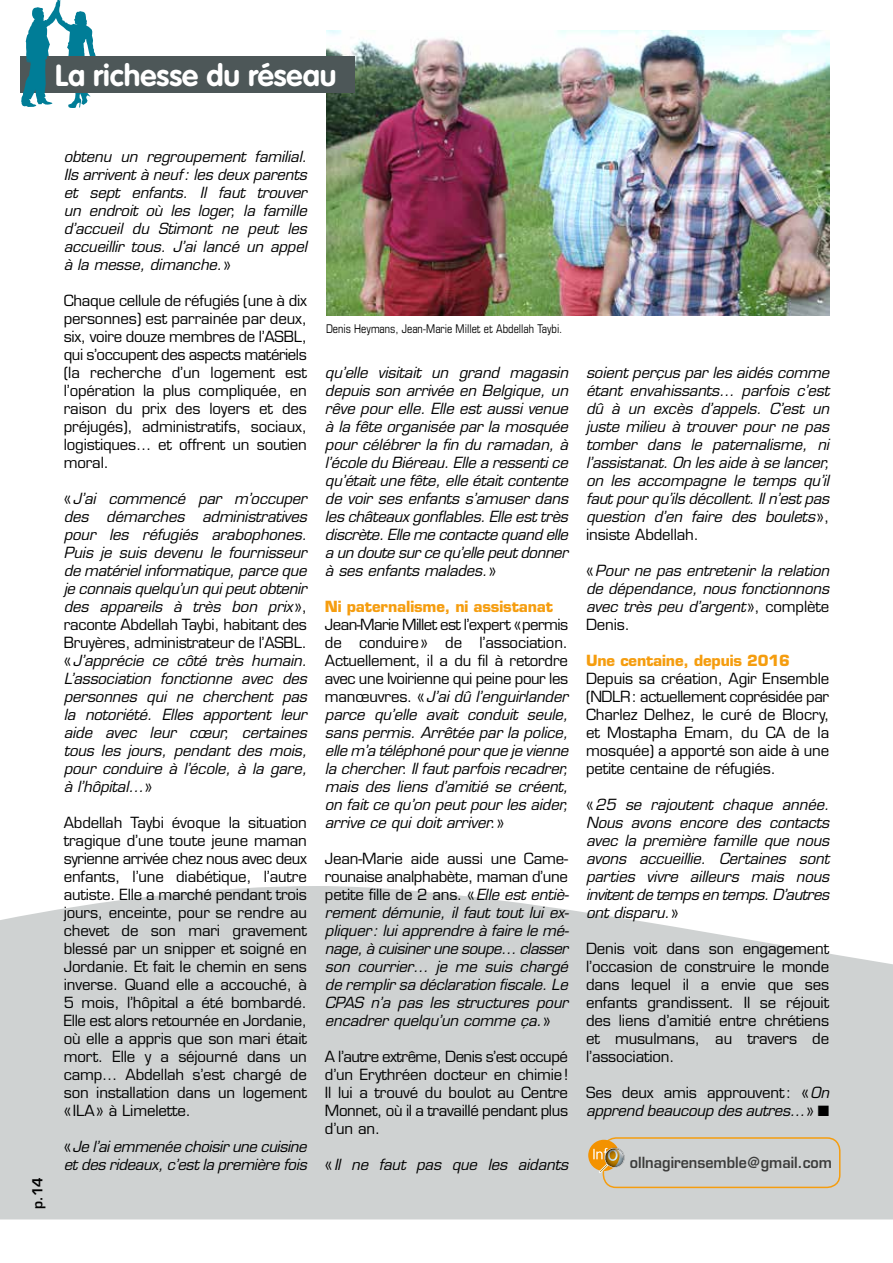
<style>
.page{position:relative;width:893px;height:1263px;background:#fff}
.page>*{position:absolute;margin:0;border:0;box-sizing:border-box;transform-origin:0 0}
.t1{font:700 30px "VAG Rounded Std";color:#fff}
.t2{font:italic 15px/18px "Eurostile LT Std";letter-spacing:-.01em;color:#000;text-align:justify}
.t3{font:15px/18px "Eurostile LT Std";letter-spacing:-.01em;color:#000;text-align:justify}
.t4{font:700 15px "Eurostile LT Std";letter-spacing:-.01em;color:#f59d0f}
.t5{font:600 15px "Eurostile LT Std";color:#3c3c3b;scale:.95 1}
.t6{font:600 13.5px "Eurostile LT Std";color:#000}
.t7{font:condensed 12px "Eurostile LT Std";color:#000;scale:.95 1}
.s1{font-style:normal}
</style>
<div class="page">
<div style="left:20px;top:56px;width:45px;height:37px;background:#4d5758"></div>
<svg style="left:0;top:886px;width:893px;height:333px;background:#d2d5d5"></svg>
<svg style="left:21px;top:0;width:75px;height:108px"></svg>
<img style="left:326px;top:30px;width:503px;height:285px">
<div style="left:603px;top:1137px;width:237px;height:51px;border:2px solid #f59d0f;border-radius:13px"></div>
<div style="left:588px;top:1140px;width:31px;height:31px;background:#f39200;border-radius:50%"></div>
<svg style="left:593px;top:1147px;width:32px;height:26px"></svg>
<div style="left:47px;top:56px;width:308px;height:37px;background:#4d5758"></div>
<h1 class="t1" style="left:55px;top:58px;width:283px">La richesse du réseau</h1>
<p class="t6" style="left:29px;top:1209px;width:33px;rotate:-90deg">p.14</p>
<p class="t2" style="left:64px;top:148px;width:245px">obtenu un regroupement familial.<br>Ils arrivent à neuf: les deux parents et sept enfants. Il faut trouver un endroit où les loger, la famille d’accueil du Stimont ne peut les accueillir tous. J’ai lancé un appel à la messe, dimanche.<span class="s1">»</span></p>
<p class="t3" style="left:64px;top:292px;width:245px">Chaque cellule de réfugiés (une à dix personnes) est parrainée par deux, six, voire douze membres de l’ASBL, qui s’occupent des aspects matériels (la recherche d’un logement est l’opération la plus compliquée, en raison du prix des loyers et des préjugés), administratifs, sociaux, logistiques… et offrent un soutien moral.</p>
<p class="t2" style="left:64px;top:490px;width:245px"><span class="s1">«</span>J’ai commencé par m’occuper des démarches administratives pour les réfugiés arabophones.<br>Puis je suis devenu le fournisseur de matériel informatique, parce que je connais quelqu’un qui peut obtenir des appareils à très bon prix<span class="s1">», raconte Abdellah Taybi, habitant des Bruyères, administrateur de l’ASBL. «</span>J’apprécie ce côté très humain.<br>L’association fonctionne avec des personnes qui ne cherchent pas la notoriété. Elles apportent leur aide avec leur cœur, certaines tous les jours, pendant des mois, pour conduire à l’école, à la gare, à l’hôpital…<span class="s1">»</span></p>
<p class="t3" style="left:64px;top:814px;width:245px">Abdellah Taybi évoque la situation tragique d’une toute jeune maman syrienne arrivée chez nous avec deux enfants, l’une diabétique, l’autre autiste. Elle a marché pendant trois jours, enceinte, pour se rendre au chevet de son mari gravement blessé par un snipper et soigné en Jordanie. Et fait le chemin en sens inverse. Quand elle a accouché, à 5 mois, l’hôpital a été bombardé.<br>Elle est alors retournée en Jordanie, où elle a appris que son mari était mort. Elle y a séjourné dans un camp… Abdellah s’est chargé de son installation dans un logement «ILA» à Limelette.</p>
<p class="t2" style="left:64px;top:1138px;width:245px"><span class="s1">«</span>Je l’ai emmenée choisir une cuisine et des rideaux, c’est la première fois</p>
<p class="t7" style="left:326px;top:322px;width:250px">Denis Heymans, Jean-Marie Millet et Abdellah Taybi.</p>
<p class="t2" style="left:325px;top:364px;width:245px">qu’elle visitait un grand magasin depuis son arrivée en Belgique, un rêve pour elle. Elle est aussi venue à la fête organisée par la mosquée pour célébrer la fin du ramadan, à l’école du Biéreau. Elle a ressenti ce qu’était une fête, elle était contente de voir ses enfants s’amuser dans les châteaux gonflables. Elle est très discrète. Elle me contacte quand elle a un doute sur ce qu’elle peut donner à ses enfants malades.<span class="s1">»</span></p>
<p class="t4" style="left:325px;top:597px;width:230px">Ni paternalisme, ni assistanat</p>
<p class="t2" style="left:325px;top:616px;width:245px"><span class="s1">Jean-Marie Millet est l’expert «permis de conduire» de l’association.<br>Actuellement, il a du fil à retordre avec une Ivoirienne qui peine pour les manœuvres. «</span>J’ai dû l’enguirlander parce qu’elle avait conduit seule, sans permis. Arrêtée par la police, elle m’a téléphoné pour que je vienne la chercher. Il faut parfois recadrer, mais des liens d’amitié se créent, on fait ce qu’on peut pour les aider, arrive ce qui doit arriver.<span class="s1">»</span></p>
<p class="t2" style="left:325px;top:850px;width:246px"><span class="s1">Jean-Marie aide aussi une Came&shy;rounaise analphabète, maman d’une petite fille de 2 ans. «</span>Elle est entiè&shy;rement démunie, il faut tout lui ex&shy;pliquer: lui apprendre à faire le mé&shy;nage, à cuisiner une soupe… classer son courrier… je me suis chargé de remplir sa déclaration fiscale. Le CPAS n’a pas les structures pour encadrer quelqu’un comme ça.<span class="s1">»</span></p>
<p class="t3" style="left:325px;top:1048px;width:245px">A l’autre extrême, Denis s’est occupé d’un Erythréen docteur en chimie!<br>Il lui a trouvé du boulot au Centre Monnet, où il a travaillé pendant plus d’un an.</p>
<p class="t2" style="left:325px;top:1156px;width:245px"><span class="s1">«</span>Il ne faut pas que les aidants</p>
<p class="t2" style="left:586px;top:364px;width:245px">soient perçus par les aidés comme étant envahissants… parfois c’est dû à un excès d’appels. C’est un juste milieu à trouver pour ne pas tomber dans le paternalisme, ni l’assistanat. On les aide à se lancer, on les accompagne le temps qu’il faut pour qu’ils décollent. Il n’est pas question d’en faire des boulets<span class="s1">», insiste Abdellah.</span></p>
<p class="t2" style="left:586px;top:562px;width:245px"><span class="s1">«</span>Pour ne pas entretenir la relation de dépendance, nous fonctionnons avec très peu d’argent<span class="s1">», complète Denis.</span></p>
<p class="t4" style="left:586px;top:651px;width:205px">Une centaine, depuis 2016</p>
<p class="t3" style="left:586px;top:670px;width:245px">Depuis sa création, Agir Ensemble (NDLR: actuellement coprésidée par Charlez Delhez, le curé de Blocry, et Mostapha Emam, du CA de la mosquée) a apporté son aide à une petite centaine de réfugiés.</p>
<p class="t2" style="left:586px;top:796px;width:245px"><span class="s1">«</span>25 se rajoutent chaque année.<br>Nous avons encore des contacts avec la première famille que nous avons accueillie. Certaines sont parties vivre ailleurs mais nous invitent de temps en temps. D’autres ont disparu.<span class="s1">»</span></p>
<p class="t3" style="left:586px;top:940px;width:245px">Denis voit dans son engagement l’occasion de construire le monde dans lequel il a envie que ses enfants grandissent. Il se réjouit des liens d’amitié entre chrétiens et musulmans, au travers de l’association.</p>
<p class="t2" style="left:586px;top:1084px;width:245px"><span class="s1">Ses deux amis approuvent: «</span>On apprend beaucoup des autres…<span class="s1">»</span> ■</p>
<p class="t5" style="left:630px;top:1153px;width:214px">ollnagirensemble@gmail.com</p>
</div>
